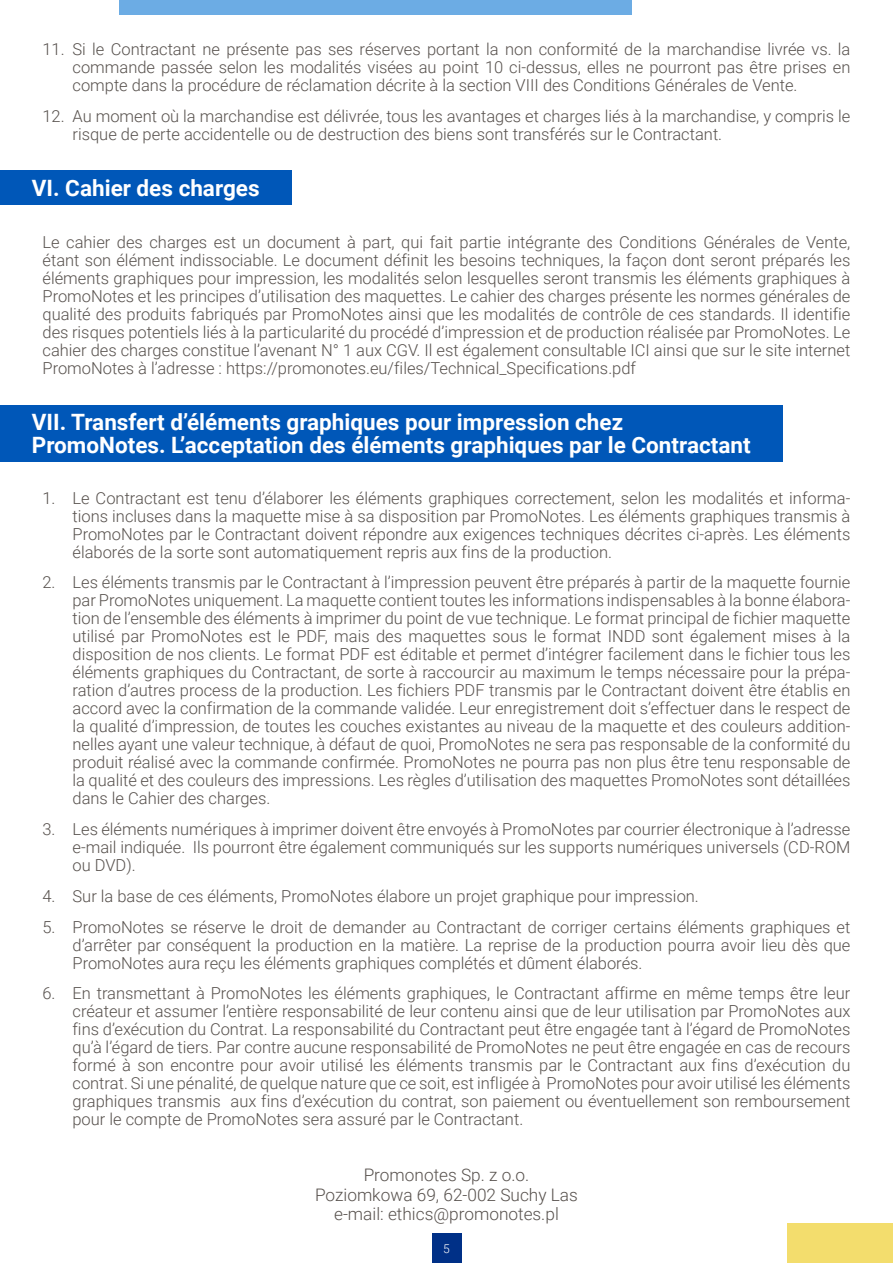
<style>
.page{position:relative;width:893px;height:1263px;background:#fff}
.page>*{position:absolute;margin:0;border:0;box-sizing:border-box;transform-origin:0 0}
.t1{font:700 22.5px/22.5px "Roboto";color:#fff}
.t2{font:300 17.25px/19.5px "Roboto";color:#57514d;text-align:center}
.t3{font:300 16.5px/18px "Roboto";color:#57514d;text-align:justify}
.t4{font:300 12px "Roboto";color:#fff}
</style>
<div class="page">
<div style="left:432px;top:1233px;width:29px;height:30px;background:#003087"></div>
<div style="left:119px;top:0;width:512px;height:14px;background:#6cace4"></div>
<div style="left:788px;top:1223px;width:105px;height:40px;background:#f3dd6d"></div>
<div style="left:0;top:171px;width:291px;height:34px;background:#0057b8"></div>
<div style="left:0;top:405px;width:782px;height:56px;background:#0057b8"></div>
<p class="t3" style="left:73px;top:39px;width:779px;text-indent:-30px">11. Si le Contractant ne présente pas ses réserves portant la non conformité de la marchandise livrée vs. la commande passée selon les modalités visées au point 10 ci-dessus, elles ne pourront pas être prises en compte dans la procédure de réclamation décrite à la section VIII des Conditions Générales de Vente.</p>
<p class="t3" style="left:73px;top:106px;width:779px;text-indent:-30px">12. Au moment où la marchandise est délivrée, tous les avantages et charges liés à la marchandise, y compris le risque de perte accidentelle ou de destruction des biens sont transférés sur le Contractant.</p>
<h1 class="t1" style="left:32px;top:176px;width:229px">VI. Cahier des charges</h1>
<p class="t3" style="left:43px;top:232px;width:809px">Le cahier des charges est un document à part, qui fait partie intégrante des Conditions Générales de Vente, étant son élément indissociable. Le document définit les besoins techniques, la façon dont seront préparés les éléments graphiques pour impression, les modalités selon lesquelles seront transmis les éléments graphiques à PromoNotes et les principes d’utilisation des maquettes. Le cahier des charges présente les normes générales de qualité des produits fabriqués par PromoNotes ainsi que les modalités de contrôle de ces standards. Il identifie des risques potentiels liés à la particularité du procédé d’impression et de production réalisée par PromoNotes. Le cahier des charges constitue l’avenant N° 1 aux CGV. Il est également consultable ICI ainsi que sur le site internet PromoNotes à l’adresse : https://promonotes.eu/files/Technical_Specifications.pdf</p>
<h1 class="t1" style="left:32px;top:410px;width:720px">VII. Transfert d’éléments graphiques pour impression chez<br>PromoNotes. L’acceptation des éléments graphiques par le Contractant</h1>
<p class="t3" style="left:73px;top:488px;width:779px;text-indent:-30px">1. Le Contractant est tenu d’élaborer les éléments graphiques correctement, selon les modalités et informa&shy;tions incluses dans la maquette mise à sa disposition par PromoNotes. Les éléments graphiques transmis à PromoNotes par le Contractant doivent répondre aux exigences techniques décrites ci-après. Les éléments élaborés de la sorte sont automatiquement repris aux fins de la production.</p>
<p class="t3" style="left:73px;top:573px;width:779px;text-indent:-30px">2. Les éléments transmis par le Contractant à l’impression peuvent être préparés à partir de la maquette fournie par PromoNotes uniquement. La maquette contient toutes les informations indispensables à la bonne élabora&shy;tion de l’ensemble des éléments à imprimer du point de vue technique. Le format principal de fichier maquette utilisé par PromoNotes est le PDF, mais des maquettes sous le format INDD sont également mises à la disposition de nos clients. Le format PDF est éditable et permet d’intégrer facilement dans le fichier tous les éléments graphiques du Contractant, de sorte à raccourcir au maximum le temps nécessaire pour la prépa&shy;ration d’autres process de la production. Les fichiers PDF transmis par le Contractant doivent être établis en accord avec la confirmation de la commande validée. Leur enregistrement doit s’effectuer dans le respect de la qualité d’impression, de toutes les couches existantes au niveau de la maquette et des couleurs addition&shy;nelles ayant une valeur technique, à défaut de quoi, PromoNotes ne sera pas responsable de la conformité du produit réalisé avec la commande confirmée. PromoNotes ne pourra pas non plus être tenu responsable de la qualité et des couleurs des impressions. Les règles d’utilisation des maquettes PromoNotes sont détaillées dans le Cahier des charges.</p>
<p class="t3" style="left:73px;top:820px;width:779px;text-indent:-30px">3. Les éléments numériques à imprimer doivent être envoyés à PromoNotes par courrier électronique à l’adresse e-mail indiquée. Ils pourront être également communiqués sur les supports numériques universels (CD-ROM ou DVD).</p>
<p class="t3" style="left:43px;top:886px;width:658px">4. Sur la base de ces éléments, PromoNotes élabore un projet graphique pour impression.</p>
<p class="t3" style="left:73px;top:917px;width:779px;text-indent:-30px">5. PromoNotes se réserve le droit de demander au Contractant de corriger certains éléments graphiques et d’arrêter par conséquent la production en la matière. La reprise de la production pourra avoir lieu dès que PromoNotes aura reçu les éléments graphiques complétés et dûment élaborés.</p>
<p class="t3" style="left:73px;top:984px;width:779px;text-indent:-30px">6. En transmettant à PromoNotes les éléments graphiques, le Contractant affirme en même temps être leur créateur et assumer l’entière responsabilité de leur contenu ainsi que de leur utilisation par PromoNotes aux fins d’exécution du Contrat. La responsabilité du Contractant peut être engagée tant à l’égard de PromoNotes qu’à l’égard de tiers. Par contre aucune responsabilité de PromoNotes ne peut être engagée en cas de recours formé à son encontre pour avoir utilisé les éléments transmis par le Contractant aux fins d’exécution du contrat. Si une pénalité, de quelque nature que ce soit, est infligée à PromoNotes pour avoir utilisé les éléments graphiques transmis aux fins d’exécution du contrat, son paiement ou éventuellement son remboursement pour le compte de PromoNotes sera assuré par le Contractant.</p>
<p class="t2" style="left:315px;top:1165px;width:264px">Promonotes Sp. z o.o.<br>Poziomkowa 69, 62-002 Suchy Las e-mail: ethics@promonotes.pl</p>
<p class="t4" style="left:443px;top:1240px;width:8px">5</p>
</div>
